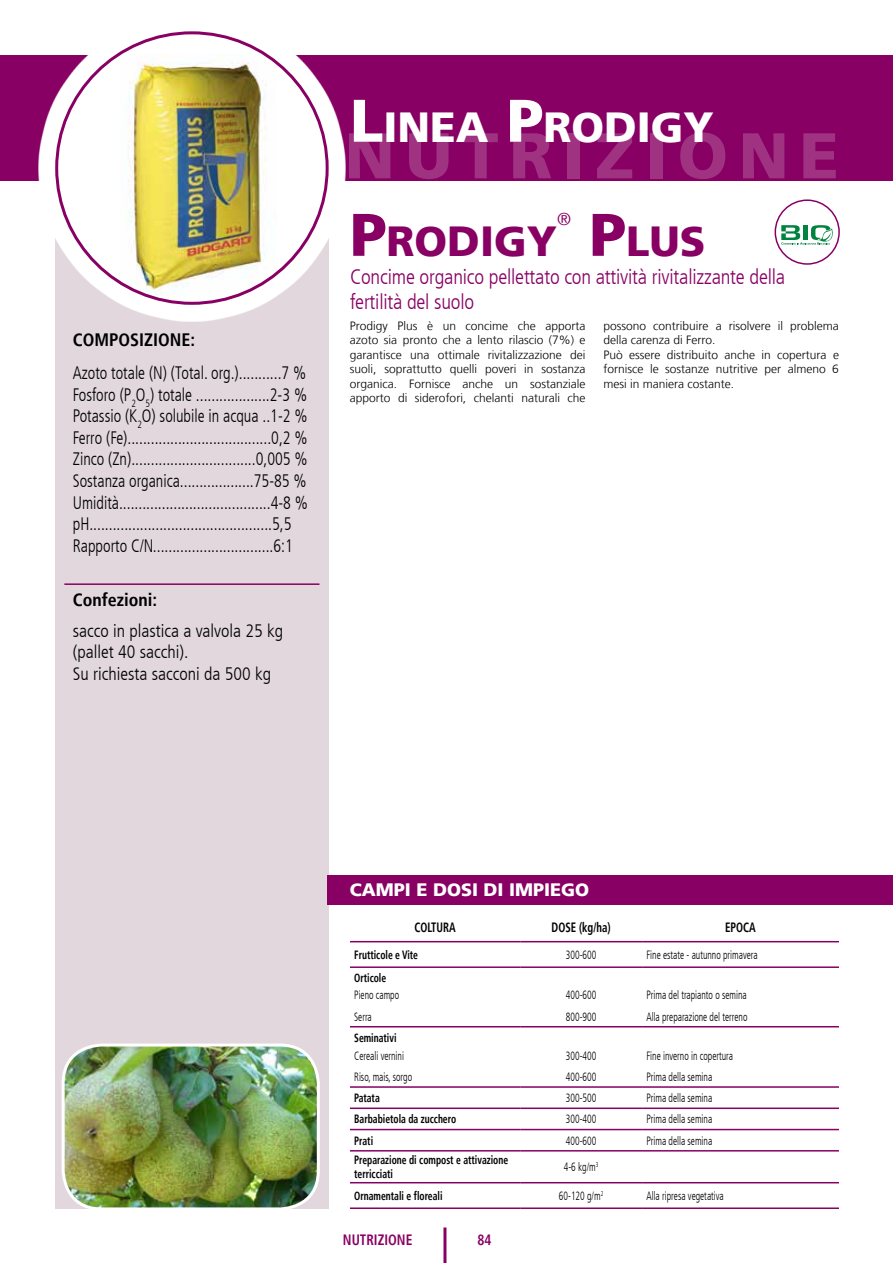
<style>
.page{position:relative;width:893px;height:1263px;background:#fff}
.page>*{position:absolute;margin:0;border:0;box-sizing:border-box;transform-origin:0 0}
.t1{font:900 64.5px "Frutiger LT";letter-spacing:.165em;color:#fff}
.t2{font:900 42px "Frutiger LT";color:#fff}
.t3{font:900 42px "Frutiger LT";color:#880063}
.t4{font:300 condensed 21px/25.2px "Frutiger LT";letter-spacing:-.01em;color:#880063}
.t5{font:300 condensed 18px/21.6px "Frutiger LT";color:#000;scale:.9 1}
.t6{font:300 condensed 18px/21.6px "Frutiger LT";color:#000}
.t7{font:700 condensed 18px "Frutiger LT";color:#000}
.t8{font:900 18px "Frutiger LT";color:#fff}
.t9{font:300 17.55px "Frutiger LT";color:#880063}
.t10{font:700 condensed 15px "Frutiger LT";color:#880063;scale:.9 1}
.t11{font:700 condensed 13.5px "Frutiger LT";color:#000;scale:.8 1}
.t12{font:300 12px/14.4px "Frutiger LT";color:#000;text-align:justify}
.t13{font:300 condensed 12px "Frutiger LT";color:#000;scale:.8 1}
.t14{font:700 condensed 12px/14.4px "Frutiger LT";color:#000;scale:.8 1}
.s1{font-size:60px}
</style>
<div class="page">
<div style="left:0;top:55px;width:893px;height:126px;background:#880063"></div>
<div style="left:55px;top:181px;width:274px;height:1028px;background:#e2d7dc"></div>
<hr style="left:443px;top:1227px;width:3px;height:36px;background:#880063">
<div style="left:327px;top:875px;width:566px;height:29px;background:#880063"></div>
<hr style="left:64px;top:583px;width:255px;height:2px;background:#880063">
<hr style="left:350px;top:941px;width:170px;height:1px;background:#880063">
<hr style="left:520px;top:941px;width:122px;height:1px;background:#880063">
<hr style="left:642px;top:941px;width:197px;height:1px;background:#880063">
<hr style="left:350px;top:966px;width:170px;height:2px;background:#880063">
<hr style="left:520px;top:966px;width:122px;height:2px;background:#880063">
<hr style="left:642px;top:966px;width:197px;height:2px;background:#880063">
<hr style="left:350px;top:1026px;width:170px;height:1px;background:#880063">
<hr style="left:520px;top:1026px;width:122px;height:1px;background:#880063">
<hr style="left:642px;top:1026px;width:197px;height:1px;background:#880063">
<hr style="left:350px;top:1086px;width:170px;height:2px;background:#880063">
<hr style="left:350px;top:1107px;width:170px;height:2px;background:#880063">
<hr style="left:350px;top:1129px;width:170px;height:1px;background:#880063">
<hr style="left:350px;top:1150px;width:170px;height:1px;background:#880063">
<hr style="left:350px;top:1182px;width:170px;height:1px;background:#880063">
<hr style="left:350px;top:1207px;width:170px;height:2px;background:#880063">
<hr style="left:520px;top:1086px;width:122px;height:2px;background:#880063">
<hr style="left:520px;top:1107px;width:122px;height:2px;background:#880063">
<hr style="left:520px;top:1129px;width:122px;height:1px;background:#880063">
<hr style="left:520px;top:1150px;width:122px;height:1px;background:#880063">
<hr style="left:520px;top:1182px;width:122px;height:1px;background:#880063">
<hr style="left:520px;top:1207px;width:122px;height:2px;background:#880063">
<hr style="left:642px;top:1086px;width:197px;height:2px;background:#880063">
<hr style="left:642px;top:1107px;width:197px;height:2px;background:#880063">
<hr style="left:642px;top:1129px;width:197px;height:1px;background:#880063">
<hr style="left:642px;top:1150px;width:197px;height:1px;background:#880063">
<hr style="left:642px;top:1182px;width:197px;height:1px;background:#880063">
<hr style="left:642px;top:1207px;width:197px;height:2px;background:#880063">
<svg style="left:38px;top:32px;width:308px;height:290px;fill:#fff"></svg>
<div style="left:57px;top:33px;width:270px;height:270px;background:#fff;border-radius:50%"></div>
<img style="left:120px;top:54px;width:156px;height:248px">
<svg style="left:777px;top:202px;width:62px;height:62px"></svg>
<div style="left:774px;top:199px;width:66px;height:66px;border:2px solid #880063;border-radius:50%"></div>
<img style="left:63px;top:1047px;width:255px;height:162px">
<div style="left:62px;top:1043px;width:258px;height:167px;border:3px solid #fff;border-radius:38px"></div>
<p class="t7" style="left:73px;top:329px;width:124px">COMPOSIZIONE:</p>
<p class="t5" style="left:73px;top:362px;width:263px">Azoto totale (N) (Total. org.)...........7 % Fosforo (P<sub>2</sub>O<sub>5</sub>) totale ...................2-3 % Potassio (K<sub>2</sub>O) solubile in acqua ..1-2 % Ferro (Fe).....................................0,2 % Zinco (Zn)................................0,005 % Sostanza organica...................75-85 % Umidità.......................................4-8 % pH...............................................5,5<br>Rapporto C/N...............................6:1</p>
<p class="t7" style="left:73px;top:589px;width:86px">Confezioni:</p>
<p class="t6" style="left:73px;top:620px;width:212px">sacco in plastica a valvola 25 kg (pallet 40 sacchi).<br>Su richiesta sacconi da 500 kg</p>
<h2 class="t2" style="left:350px;top:102px;width:365px"><span class="s1">L</span>INEA <span class="s1">P</span>RODIGY</h2>
<h1 class="t1" style="left:345px;top:117px;width:496px">NUTRIZIONE</h1>
<h2 class="t3" style="left:350px;top:216px;width:209px"><span class="s1">P</span>RODIGY</h2>
<p class="t9" style="left:557px;top:209px;width:15px">®</p>
<h2 class="t3" style="left:589px;top:216px;width:117px"><span class="s1">P</span>LUS</h2>
<p class="t4" style="left:350px;top:264px;width:437px">Concime organico pellettato con attività rivitalizzante della fertilità del suolo</p>
<p class="t12" style="left:350px;top:319px;width:237px">Prodigy Plus è un concime che apporta azoto sia pronto che a lento rilascio (7%) e garantisce una ottimale rivitalizzazione dei suoli, soprattutto quelli poveri in sostanza organica. Fornisce anche un sostanziale apporto di siderofori, chelanti naturali che</p>
<p class="t12" style="left:603px;top:319px;width:237px;text-align:left">possono contribuire a risolvere il problema della carenza di Ferro.<br>Può essere distribuito anche in copertura e fornisce le sostanze nutritive per almeno 6 mesi in maniera costante.</p>
<p class="t8" style="left:350px;top:878px;width:241px">CAMPI E DOSI DI IMPIEGO</p>
<p class="t11" style="left:414px;top:919px;width:53px">COLTURA</p>
<p class="t11" style="left:552px;top:919px;width:75px">DOSE (kg/ha)</p>
<p class="t11" style="left:725px;top:919px;width:40px">EPOCA</p>
<p class="t14" style="left:354px;top:947px;width:81px">Frutticole e Vite</p>
<p class="t13" style="left:566px;top:948px;width:40px">300-600</p>
<p class="t13" style="left:646px;top:948px;width:141px">Fine estate - autunno primavera</p>
<p class="t14" style="left:354px;top:971px;width:42px">Orticole</p>
<p class="t13" style="left:354px;top:988px;width:58px">Pieno campo</p>
<p class="t13" style="left:566px;top:988px;width:40px">400-600</p>
<p class="t13" style="left:646px;top:988px;width:127px">Prima del trapianto o semina</p>
<p class="t13" style="left:354px;top:1010px;width:24px">Serra</p>
<p class="t13" style="left:566px;top:1010px;width:40px">800-900</p>
<p class="t13" style="left:646px;top:1010px;width:128px">Alla preparazione del terreno</p>
<p class="t14" style="left:354px;top:1031px;width:54px">Seminativi</p>
<p class="t13" style="left:354px;top:1049px;width:64px">Cereali vernini</p>
<p class="t13" style="left:566px;top:1049px;width:40px">300-400</p>
<p class="t13" style="left:646px;top:1049px;width:110px">Fine inverno in copertura</p>
<p class="t13" style="left:354px;top:1070px;width:74px">Riso, mais, sorgo</p>
<p class="t13" style="left:566px;top:1070px;width:40px">400-600</p>
<p class="t13" style="left:646px;top:1070px;width:84px">Prima della semina</p>
<p class="t14" style="left:354px;top:1091px;width:34px">Patata</p>
<p class="t13" style="left:566px;top:1091px;width:40px">300-500</p>
<p class="t13" style="left:646px;top:1091px;width:84px">Prima della semina</p>
<p class="t14" style="left:354px;top:1112px;width:129px">Barbabietola da zucchero</p>
<p class="t13" style="left:566px;top:1112px;width:40px">300-400</p>
<p class="t13" style="left:646px;top:1112px;width:84px">Prima della semina</p>
<p class="t14" style="left:354px;top:1133px;width:25px">Prati</p>
<p class="t13" style="left:566px;top:1134px;width:40px">400-600</p>
<p class="t13" style="left:646px;top:1134px;width:84px">Prima della semina</p>
<p class="t14" style="left:354px;top:1153px;width:194px">Preparazione di compost e attivazione terricciati</p>
<p class="t13" style="left:564px;top:1160px;width:45px">4-6 kg/m<sup>3</sup></p>
<p class="t14" style="left:354px;top:1188px;width:112px">Ornamentali e floreali</p>
<p class="t13" style="left:559px;top:1189px;width:57px">60-120 g/m<sup>2</sup></p>
<p class="t13" style="left:646px;top:1189px;width:98px">Alla ripresa vegetativa</p>
<p class="t10" style="left:343px;top:1230px;width:79px">NUTRIZIONE</p>
<p class="t10" style="left:477px;top:1230px;width:17px">84</p>
</div>
